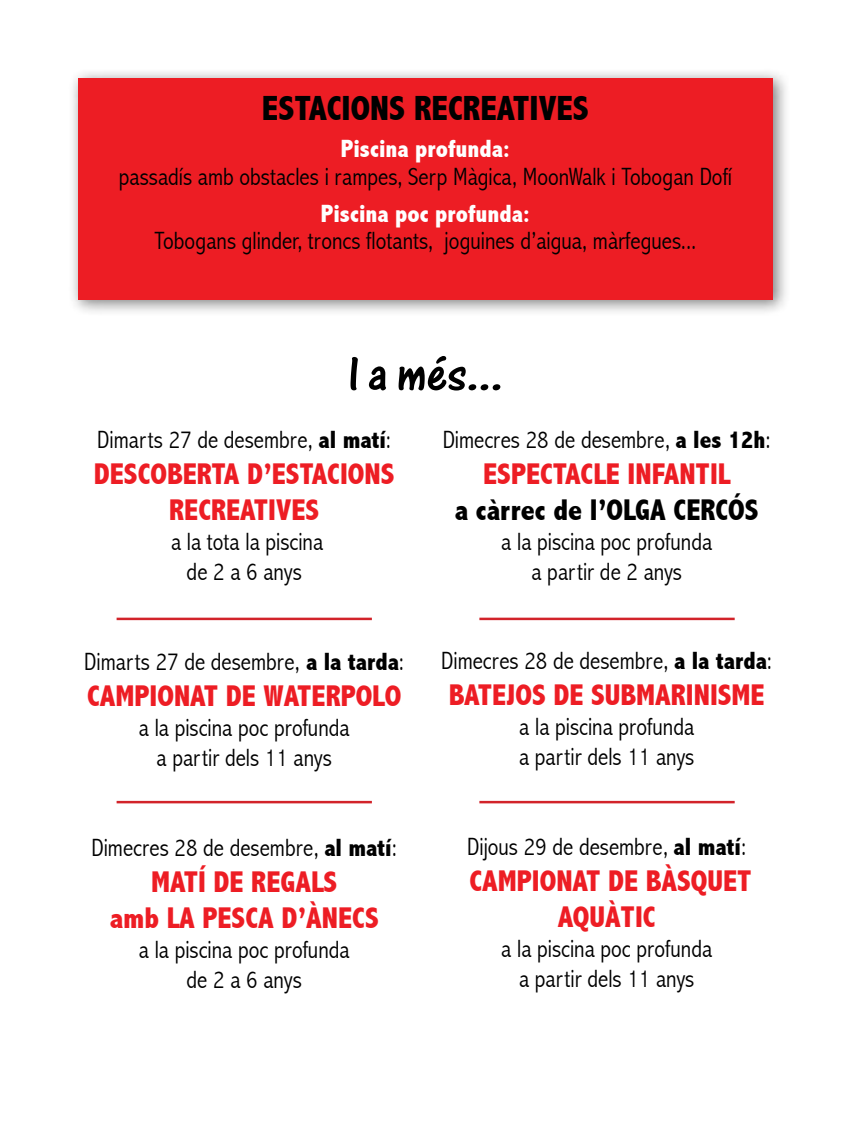
<style>
.page{position:relative;width:851px;height:1134px;background:#fff}
.page>*{position:absolute;margin:0;border:0;box-sizing:border-box;transform-origin:0 0}
.t1{font:50px "One Stroke Script Let Plain";color:#000}
.t2{font:800 condensed 35px "Abadi";color:#000}
.t3{font:800 condensed 30px/36px "Abadi";color:#ed1d24}
.t4{font:800 condensed 30px "Abadi";color:#000}
.t5{font:300 condensed 25px/30px "Abadi";color:#000;text-align:center}
.t6{font:800 condensed 25px "Abadi";color:#fff}
.s1{font-weight:800}
</style>
<div class="page">
<div style="left:68px;top:68px;width:721px;height:248px;background:#000;opacity:.5"></div>
<div style="left:78px;top:78px;width:694px;height:221px;background:#ed1d24"></div>
<hr style="left:117px;top:801px;width:255px;height:2px;background:#d2232a">
<hr style="left:117px;top:618px;width:255px;height:2px;background:#d2232a">
<hr style="left:479px;top:801px;width:255px;height:2px;background:#d2232a">
<hr style="left:479px;top:618px;width:255px;height:2px;background:#d2232a">
<h2 class="t2" style="left:262px;top:88px;width:328px">Estacions recreatives</h2>
<p class="t6" style="left:341px;top:134px;width:171px">Piscina profunda:</p>
<p class="t5" style="left:119px;top:161px;width:614px">passadís amb obstacles i rampes, Serp Màgica, MoonWalk i Tobogan Dofí</p>
<p class="t6" style="left:321px;top:199px;width:211px">Piscina poc profunda:</p>
<p class="t5" style="left:154px;top:226px;width:543px">Tobogans glinder, troncs flotants, joguines d’aigua, màrfegues...</p>
<h1 class="t1" style="left:348px;top:345px;width:156px">I a més...</h1>
<p class="t5" style="left:97px;top:425px;width:295px">Dimarts 27 de desembre, <span class="s1">al matí</span>:</p>
<p class="t3" style="left:94px;top:456px;width:31px">DESCO</p>
<p class="t3" style="left:167px;top:456px;width:31px">BERTA</p>
<p class="t3" style="left:247px;top:456px;width:40px">D’ESTACIONS</p>
<p class="t3" style="left:169px;top:492px;width:15px">RECREATIVES</p>
<p class="t5" style="left:171px;top:527px;width:154px">a la tota la piscina de 2 a 6 anys</p>
<p class="t5" style="left:84px;top:647px;width:321px">Dimarts 27 de desembre, <span class="s1">a la tarda</span>:</p>
<p class="t3" style="left:87px;top:678px;width:77px">CAMPIONAT</p>
<p class="t3" style="left:226px;top:678px;width:73px">DE WATER</p>
<p class="t3" style="left:341px;top:678px;width:61px">POLO</p>
<p class="t5" style="left:139px;top:713px;width:212px">a la piscina poc profunda a partir dels 11 anys</p>
<p class="t5" style="left:91px;top:833px;width:307px">Dimecres 28 de desembre, <span class="s1">al matí</span>:</p>
<p class="t3" style="left:110px;top:864px;width:227px;text-indent:41px">MATÍ DE REGALS amb LA PESCA</p>
<p class="t3" style="left:281px;top:900px;width:55px">D’ÀNECS</p>
<p class="t5" style="left:139px;top:935px;width:212px">a la piscina poc profunda de 2 a 6 anys</p>
<p class="t5" style="left:442px;top:425px;width:329px">Dimecres 28 de desembre, <span class="s1">a les 12h</span>:</p>
<p class="t3" style="left:483px;top:456px;width:57px">ESPECTAC</p>
<p class="t3" style="left:593px;top:456px;width:48px">LE INFANTI</p>
<p class="t3" style="left:717px;top:456px;width:14px">L</p>
<p class="t4" style="left:454px;top:493px;width:234px">a càrrec de l’OLGA CERCÓS</p>
<p class="t5" style="left:501px;top:527px;width:212px">a la piscina poc profunda a partir de 2 anys</p>
<p class="t5" style="left:441px;top:645px;width:332px">Dimecres 28 de desembre, <span class="s1">a la tarda</span>:</p>
<p class="t3" style="left:448px;top:677px;width:203px">BATEJOS DE SUBMARINISME</p>
<p class="t5" style="left:519px;top:711px;width:177px;text-align:left">a la piscina profunda a partir dels 11 anys</p>
<p class="t5" style="left:467px;top:831px;width:280px">Dijous 29 de desembre, <span class="s1">al matí</span>:</p>
<p class="t3" style="left:469px;top:863px;width:77px">CAMPIONAT</p>
<p class="t3" style="left:557px;top:863px;width:180px;text-indent:50px">DE BÀSQUET<br>AQUÀTIC</p>
<p class="t5" style="left:501px;top:933px;width:212px">a la piscina poc profunda a partir dels 11 anys</p>
</div>
